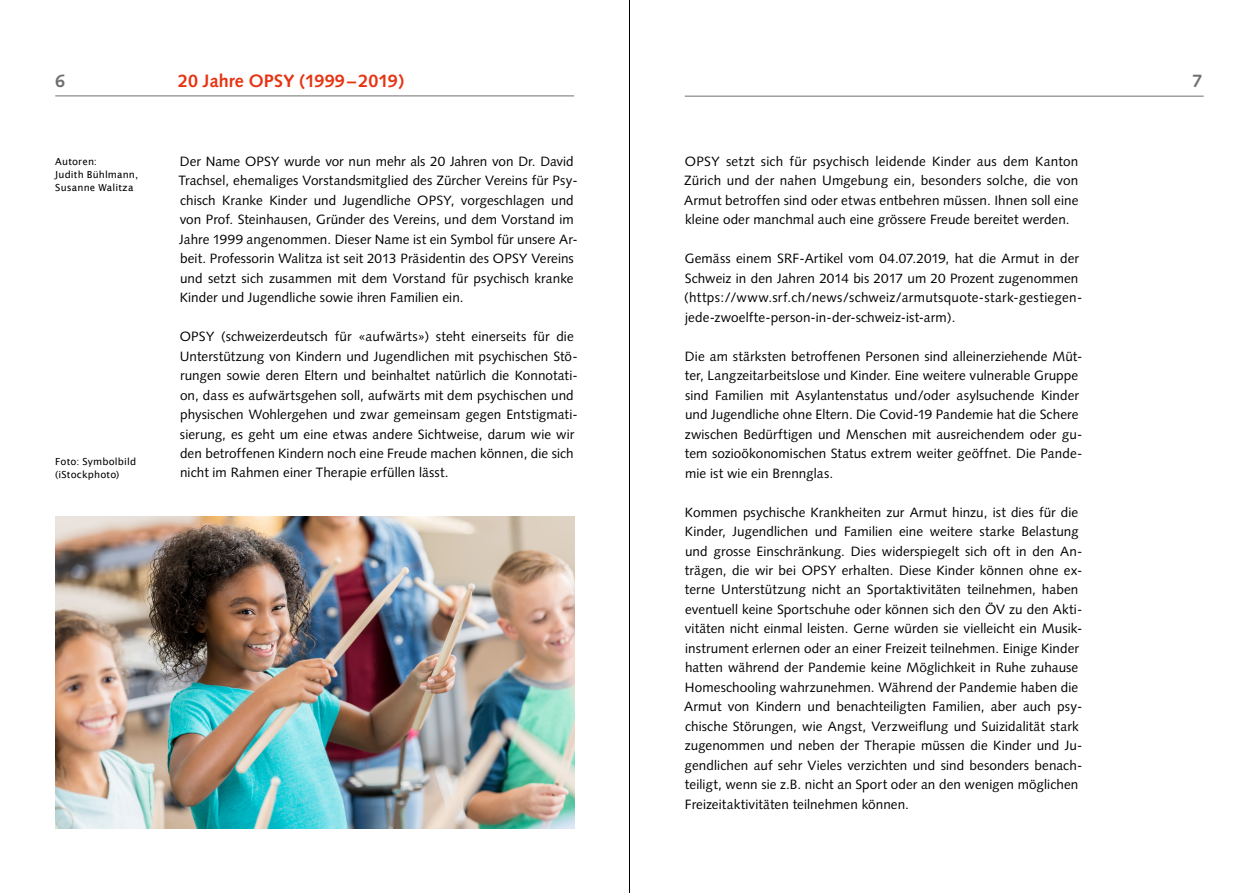
<style>
.page{position:relative;width:1259px;height:893px;background:#fff}
.page>*{position:absolute;margin:0;border:0;box-sizing:border-box;transform-origin:0 0}
.t1{font:700 18px "Syntax";color:#e63312}
.t2{font:700 18px "Syntax";color:#706f6f}
.t3{font:13.5px/19.5px "Syntax";letter-spacing:.005em;color:#000}
.t4{font:9.75px/12.9px "Lucida Sans";letter-spacing:.015em;color:#000}
</style>
<div class="page">
<hr style="left:685px;top:96px;width:518px;height:1px;background:#706f6f">
<hr style="left:55px;top:96px;width:519px;height:1px;background:#706f6f">
<img style="left:55px;top:517px;width:519px;height:311px">
<hr style="left:629px;top:0;width:1px;height:893px;background:#000">
<h1 class="t2" style="left:55px;top:70px;width:12px">6</h1>
<h1 class="t1" style="left:178px;top:70px;width:227px">20 Jahre OPSY (1999–2019)</h1>
<h1 class="t2" style="left:1192px;top:70px;width:12px">7</h1>
<p class="t4" style="left:55px;top:155px;width:84px">Autoren:<br>Judith Bühlmann,<br>Susanne Walitza</p>
<p class="t4" style="left:55px;top:455px;width:82px">Foto: Symbolbild (iStockphoto)</p>
<p class="t3" style="left:178px;top:151px;width:401px">Der Name OPSY wurde vor nun mehr als 20 Jahren von Dr. David Trachsel, ehemaliges Vorstandsmitglied des Zürcher Vereins für Psy&shy;chisch Kranke Kinder und Jugendliche OPSY, vorgeschlagen und von Prof. Steinhausen, Gründer des Vereins, und dem Vorstand im Jahre 1999 angenommen. Dieser Name ist ein Symbol für unsere Ar&shy;beit. Professorin Walitza ist seit 2013 Präsidentin des OPSY Vereins und setzt sich zusammen mit dem Vorstand für psychisch kranke Kinder und Jugendliche sowie ihren Familien ein.</p>
<p class="t3" style="left:180px;top:327px;width:399px">OPSY (schweizerdeutsch für «aufwärts») steht einerseits für die Unterstützung von Kindern und Jugendlichen mit psychischen Stö&shy;rungen sowie deren Eltern und beinhaltet natürlich die Konnotati&shy;on, dass es aufwärtsgehen soll, aufwärts mit dem psychischen und physischen Wohlergehen und zwar gemeinsam gegen Entstigmati&shy;sierung, es geht um eine etwas andere Sichtweise, darum wie wir den betroffenen Kindern noch eine Freude machen können, die sich nicht im Rahmen einer Therapie erfüllen lässt.</p>
<p class="t3" style="left:684px;top:151px;width:396px;text-align:justify">OPSY setzt sich für psychisch leidende Kinder aus dem Kanton Zürich und der nahen Umgebung ein, besonders solche, die von Armut betroffen sind oder etwas entbehren müssen. Ihnen soll eine kleine oder manchmal auch eine grössere Freude bereitet werden.</p>
<p class="t3" style="left:684px;top:249px;width:399px">Gemäss einem SRF-Artikel vom 04.07.2019, hat die Armut in der Schweiz in den Jahren 2014 bis 2017 um 20 Prozent zugenommen (https://www.srf.ch/news/schweiz/armutsquote-stark-gestiegen&shy;jede-zwoelfte-person-in-der-schweiz-ist-arm).</p>
<p class="t3" style="left:684px;top:346px;width:399px">Die am stärksten betroffenen Personen sind alleinerziehende Müt&shy;ter, Langzeitarbeitslose und Kinder. Eine weitere vulnerable Gruppe sind Familien mit Asylantenstatus und/oder asylsuchende Kinder und Jugendliche ohne Eltern. Die Covid-19 Pandemie hat die Schere zwischen Bedürftigen und Menschen mit ausreichendem oder gu&shy;tem sozioökonomischen Status extrem weiter geöffnet. Die Pande&shy;mie ist wie ein Brennglas.</p>
<p class="t3" style="left:684px;top:502px;width:399px">Kommen psychische Krankheiten zur Armut hinzu, ist dies für die Kinder, Jugendlichen und Familien eine weitere starke Belastung und grosse Einschränkung. Dies widerspiegelt sich oft in den An&shy;trägen, die wir bei OPSY erhalten. Diese Kinder können ohne ex&shy;terne Unterstützung nicht an Sportaktivitäten teilnehmen, haben eventuell keine Sportschuhe oder können sich den ÖV zu den Akti&shy;vitäten nicht einmal leisten. Gerne würden sie vielleicht ein Musik&shy;instrument erlernen oder an einer Freizeit teilnehmen. Einige Kinder hatten während der Pandemie keine Möglichkeit in Ruhe zuhause Homeschooling wahrzunehmen. Während der Pandemie haben die Armut von Kindern und benachteiligten Familien, aber auch psy&shy;chische Störungen, wie Angst, Verzweiflung und Suizidalität stark zugenommen und neben der Therapie müssen die Kinder und Ju&shy;gendlichen auf sehr Vieles verzichten und sind besonders benach&shy;teiligt, wenn sie z.B. nicht an Sport oder an den wenigen möglichen Freizeitaktivitäten teilnehmen können.</p>
</div>
